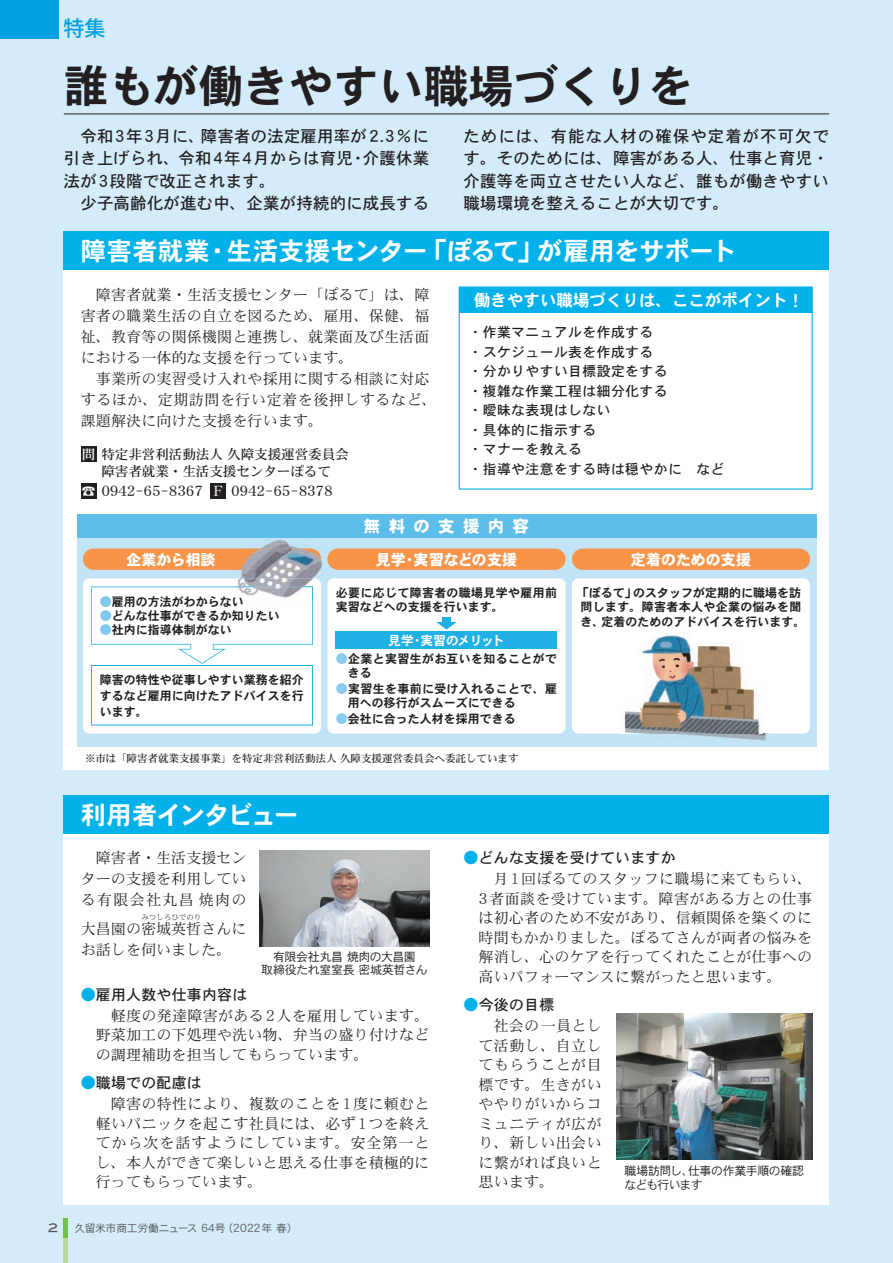
<style>
.page{position:relative;width:893px;height:1263px;background:#d4ecf9}
.page>*{position:absolute;margin:0;border:0;box-sizing:border-box;transform-origin:0 0}
.t1{font:45px "DFHS Gothic W7 WINP RKSJ H";color:#231f20}
.t2{font:25.5px "DFHS Gothic W7 WINP RKSJ H";letter-spacing:-.005em;color:#fff}
.t3{font:25.5px "DFHS Gothic W7 WINP RKSJ H";letter-spacing:-.055em;color:#fff}
.t4{font:500 21px "Koz Go Pro";color:#00a1e3}
.t5{font:16.5px/22.5px "DFHS Gothic W5 WINP RKSJ H";letter-spacing:.005em;color:#231f20}
.t6{font:16.5px "DFHS Gothic W7 WINP RKSJ H";color:#fff}
.t7{font:16.5px "DFHS Gothic W9 WINP RKSJ H";letter-spacing:.5em;color:#fff}
.t8{font:15px/19.5px "DFHS Mincho W3 WINP RKSJ H";letter-spacing:.01em;color:#231f20;text-align:justify}
.t9{font:15px "DFHS Gothic W5 WINP RKSJ H";letter-spacing:.01em;color:#231f20}
.t10{font:15px "DFHS Gothic W9 WINP RKSJ H";letter-spacing:.005em;color:#fff}
.t11{font:13.8px/19.5px "DFHS Gothic W5 WINP RKSJ H";letter-spacing:.025em;color:#231f20}
.t12{font:13.8px "DFHS Mincho W5 WINP RKSJ H";color:#231f20}
.t13{font:13.5px/16.5px "DFHS Mincho W5 WINP RKSJ H";color:#231f20;text-align:center}
.t14{font:12.75px "DFHS Gothic W7 WINP RKSJ H";letter-spacing:-.035em;color:#fff}
.t15{font:12px/14.2px "DFHS Gothic W7 WINP RKSJ H";color:#231f20}
.t16{font:12px/14.2px "DFHS Gothic W7 WINP RKSJ H";letter-spacing:.025em;color:#231f20}
.t17{font:12px/13.5px "DFHS Gothic W3 WINP RKSJ H";letter-spacing:-.045em;color:#231f20;text-align:center}
.t18{font:12px "Blair Md ITCTT Medium";color:#57585a}
.t19{font:10.8px "DFHS Gothic W3 WINP RKSJ H";letter-spacing:-.04em;color:#57585a}
.t20{font:10.5px "DFHS Mincho W5 WINP RKSJ H";color:#231f20}
.t21{font:7.5px "DFHS Mincho W3 WINP RKSJ H";color:#231f20}
.s1{color:#fff}
.s2{font-family:"Koz Go Pr 6 N";font-size:13.5px;color:#fff}
.s3{color:#7ec8ef}
.s4{color:#88cbef}
.s5{color:#02b1e9}
.s6{font-size:11.4px}
</style>
<div class="page">
<div style="left:64px;top:232px;width:765px;height:538px;background:#fff"></div>
<div style="left:0;top:0;width:58px;height:38px;background:#00a1e3"></div>
<hr style="left:64px;top:1237px;width:4px;height:26px;background:#b6da9b">
<hr style="left:64px;top:1218px;width:4px;height:19px;background:#71bf44">
<hr style="left:64px;top:114px;width:765px;height:1px;background:#231f20">
<div style="left:64px;top:232px;width:765px;height:38px;background:#02b1e9"></div>
<div style="left:64px;top:833px;width:765px;height:371px;background:#fff"></div>
<div style="left:64px;top:795px;width:765px;height:38px;background:#02b1e9"></div>
<div style="left:459px;top:286px;width:354px;height:204px;border:1px solid #02b1e9"></div>
<div style="left:459px;top:287px;width:353px;height:26px;background:#02b1e9"></div>
<img style="left:259px;top:850px;width:170px;height:96px">
<img style="left:617px;top:1013px;width:195px;height:147px">
<div style="left:81px;top:446px;width:16px;height:16px;background:#231f20"></div>
<div style="left:81px;top:483px;width:16px;height:16px;background:#231f20"></div>
<div style="left:210px;top:483px;width:16px;height:16px;background:#231f20"></div>
<div style="left:77px;top:514px;width:739px;height:24px;background:#5ebeeb"></div>
<div style="left:77px;top:538px;width:739px;height:208px;background:#c3e3f6"></div>
<div style="left:327px;top:549px;width:239px;height:21px;background:#f79447;border-radius:11px"></div>
<div style="left:83px;top:549px;width:238px;height:21px;background:#f79447;border-radius:11px"></div>
<div style="left:572px;top:549px;width:238px;height:21px;background:#f79447;border-radius:11px"></div>
<div style="left:327px;top:578px;width:239px;height:155px;background:#fff;border-radius:6px"></div>
<div style="left:83px;top:578px;width:238px;height:155px;background:#fff;border-radius:6px"></div>
<div style="left:336px;top:631px;width:221px;height:17px;background:#1fb0e6"></div>
<div style="left:442px;top:617px;width:9px;height:8px;background:#1fb0e6"></div>
<svg style="left:436px;top:622px;width:21px;height:7px"></svg>
<div style="left:572px;top:578px;width:238px;height:155px;background:#fff;border-radius:6px"></div>
<img style="left:627px;top:733px;width:140px;height:8px">
<img style="left:624px;top:631px;width:136px;height:102px">
<div style="left:91px;top:665px;width:222px;height:60px;border:1px solid #1fb0e6"></div>
<img style="left:236px;top:539px;width:86px;height:39px">
<img style="left:236px;top:549px;width:85px;height:21px">
<img style="left:236px;top:578px;width:85px;height:8px">
<svg style="left:91px;top:586px;width:222px;height:78px"></svg>
<h3 class="t4" style="left:64px;top:15px;width:44px">特集</h3>
<h1 class="t1" style="left:64px;top:64px;width:632px">誰もが働きやすい職場づくりを</h1>
<p class="t5" style="left:64px;top:125px;width:367px">　令和3年3月に、障害者の法定雇用率が2.3％に引き上げられ、令和4年4月からは育児・介護休業法が3段階で改正されます。<br>　少子高齢化が進む中、企業が持続的に成長する</p>
<p class="t5" style="left:463px;top:125px;width:367px;text-align:justify">ためには、有能な人材の確保や定着が不可欠です。そのためには、障害がある人、仕事と育児・介護等を両立させたい人など、誰もが働きやすい職場環境を整えることが大切です。</p>
<h2 class="t2" style="left:81px;top:238px;width:657px">障害者就業・生活支援センター「ぽるて」が雇用をサポート</h2>
<p class="t8" style="left:81px;top:284px;width:358px;line-height:21px;text-align:left">　障害者就業・生活支援センター「ぽるて」は、障害者の職業生活の自立を図るため、雇用、保健、福祉、教育等の関係機関と連携し、就業面及び生活面における一体的な支援を行っています。<br>　事業所の実習受け入れや採用に関する相談に対応するほか、定期訪問を行い定着を後押しするなど、課題解決に向けた支援を行います。</p>
<p class="t13" style="left:82px;top:446px;width:268px"><span class="s1">問</span>特定非営利活動法人 久障支援運営委員会障害者就業・生活支援センターぽるて</p>
<p class="t12" style="left:82px;top:484px;width:252px"><span class="s2">☎</span> 0942－65－8367 <span class="s1">Ｆ</span> 0942－65－8378</p>
<p class="t6" style="left:474px;top:292px;width:331px">働きやすい職場づくりは、ここがポイント！</p>
<p class="t11" style="left:468px;top:322px;width:258px">・作業マニュアルを作成する<br>・スケジュール表を作成する<br>・分かりやすい目標設定をする<br>・複雑な作業工程は細分化する<br>・曖昧な表現はしない<br>・具体的に指示する<br>・マナーを教える<br>・指導や注意をする時は穏やかに　など</p>
<p class="t7" style="left:364px;top:518px;width:166px">無料の支援内容</p>
<p class="t10" style="left:127px;top:552px;width:90px">企業から相談</p>
<p class="t10" style="left:376px;top:552px;width:143px">見学・実習などの支援</p>
<p class="t15" style="left:100px;top:594px;width:145px"><span class="s3">●</span>雇用の方法がわからない</p>
<p class="t15" style="left:100px;top:609px;width:181px"><span class="s3">●</span>どんな仕事ができるか知りたい</p>
<p class="t15" style="left:100px;top:623px;width:133px"><span class="s3">●</span>社内に指導体制がない</p>
<p class="t15" style="left:100px;top:672px;width:205px;line-height:15.8px;text-align:justify">障害の特性や従事しやすい業務を紹介するなど雇用に向けたアドバイスを行います。</p>
<p class="t16" style="left:336px;top:586px;width:223px">必要に応じて障害者の職場見学や雇用前実習などへの支援を行います。</p>
<p class="t14" style="left:388px;top:634px;width:118px">見学・実習のメリット</p>
<p class="t16" style="left:336px;top:652px;width:223px"><span class="s4">●</span>企業と実習生がお互いを知ることがで　きる</p>
<p class="t16" style="left:336px;top:682px;width:223px"><span class="s4">●</span>実習生を事前に受け入れることで、雇　用への移行がスムーズにできる</p>
<p class="t15" style="left:336px;top:712px;width:181px"><span class="s4">●</span>会社に合った人材を採用できる</p>
<p class="t20" style="left:85px;top:753px;width:435px">※市は「障害者就業支援事業」を特定非営利活動法人 久障支援運営委員会へ委託しています</p>
<h2 class="t3" style="left:81px;top:802px;width:220px">利用者インタビュー</h2>
<p class="t10" style="left:631px;top:552px;width:122px">定着のための支援</p>
<p class="t15" style="left:577px;top:586px;width:230px">「ぽるて」のスタッフが定期的に職場を訪問します。障害者本人や企業の悩みを聞き、定着のためのアドバイスを行います。</p>
<p class="t8" style="left:81px;top:847px;width:167px;line-height:21px">　障害者・生活支援センターの支援を利用している有限会社丸昌 焼肉の</p>
<p class="t8" style="left:81px;top:918px;width:167px;line-height:21px">大昌園の密城英哲さんにお話しを伺いました。</p>
<p class="t9" style="left:81px;top:987px;width:168px"><span class="s5">●</span>雇用人数や仕事内容は</p>
<p class="t8" style="left:96px;top:1006px;width:335px;text-indent:15px">軽度の発達障害がある2人を雇用しています。野菜加工の下処理や洗い物、弁当の盛り付けなどの調理補助を担当してもらっています。</p>
<p class="t9" style="left:81px;top:1075px;width:123px"><span class="s5">●</span>職場での配慮は</p>
<p class="t8" style="left:96px;top:1094px;width:335px;text-indent:15px">障害の特性により、複数のことを1度に頼むと軽いパニックを起こす社員には、必ず1つを終えてから次を話すようにしています。安全第一とし、本人ができて楽しいと思える仕事を積極的に行ってもらっています。</p>
<p class="t21" style="left:141px;top:913px;width:62px">みつしろひでのり</p>
<p class="t17" style="left:261px;top:950px;width:168px">有限会社丸昌 焼肉の大昌園<br>取締役たれ室室長 密城英哲さん</p>
<p class="t18" style="left:48px;top:1221px;width:12px">2</p>
<p class="t19" style="left:74px;top:1222px;width:225px">久留米市商工労働ニュース <span class="s6">64</span>号（<span class="s6">2022</span>年春）</p>
<p class="t9" style="left:463px;top:850px;width:214px"><span class="s5">●</span>どんな支援を受けていますか</p>
<p class="t8" style="left:478px;top:869px;width:335px;text-indent:15px">月1回ぽるてのスタッフに職場に来てもらい、3者面談を受けています。障害がある方との仕事は初心者のため不安があり、信頼関係を築くのに時間もかかりました。ぽるてさんが両者の悩みを解消し、心のケアを行ってくれたことが仕事への高いパフォーマンスに繋がったと思います。</p>
<p class="t9" style="left:463px;top:997px;width:92px"><span class="s5">●</span>今後の目標</p>
<p class="t8" style="left:478px;top:1016px;width:125px;text-indent:15px">社会の一員として活動し、自立してもらうことが目標です。生きがいややりがいからコミュニティが広がり、新しい出会いに繋がれば良いと思います。</p>
<p class="t17" style="left:624px;top:1164px;width:181px;text-align:left">職場訪問し、仕事の作業手順の確認なども行います</p>
</div>
